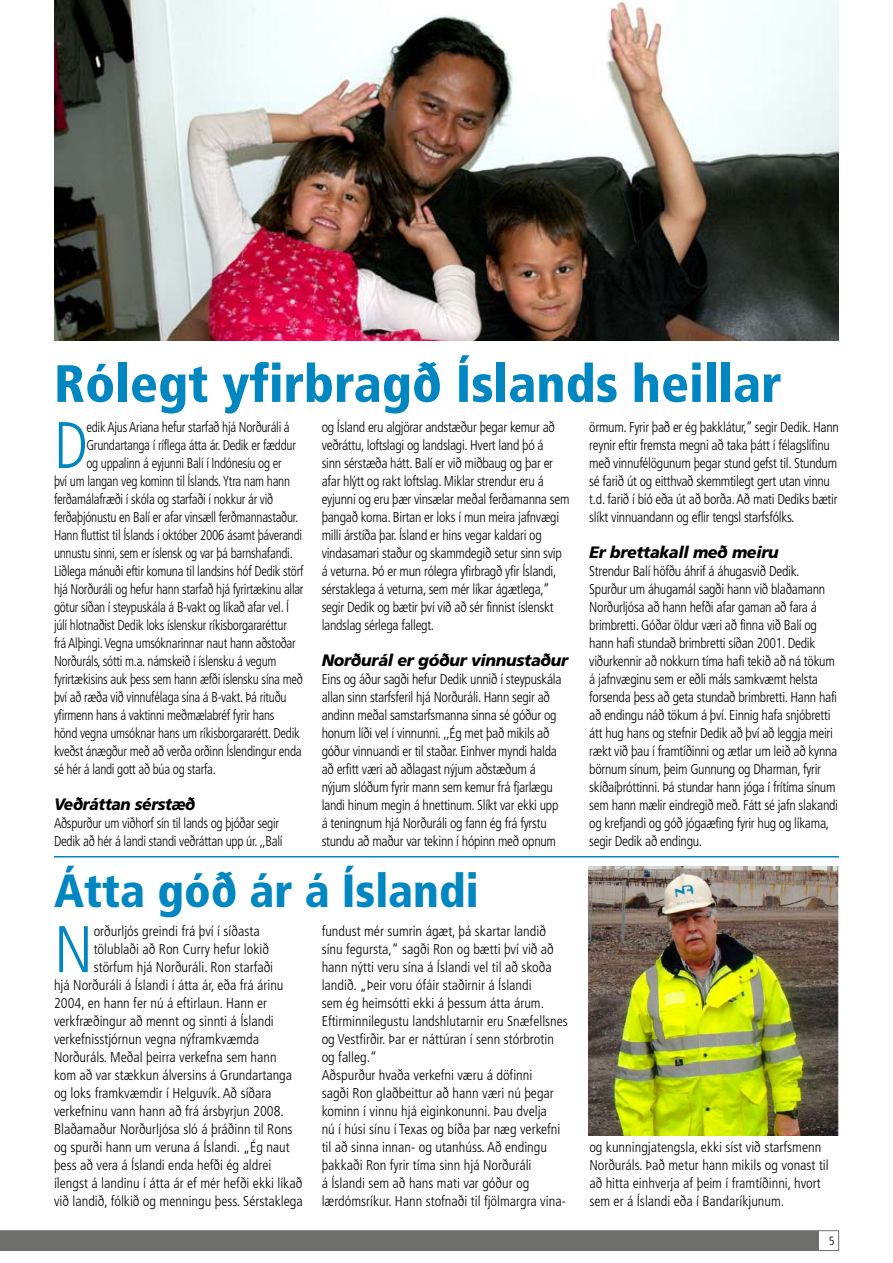
<style>
.page{position:relative;width:893px;height:1263px;background:#fff}
.page>*{position:absolute;margin:0;border:0;box-sizing:border-box;transform-origin:0 0}
.t1{font:300 condensed 65.85px "Frutiger";color:#0086c1;scale:.92 1}
.t2{font:300 condensed 65.85px "Frutiger";color:#0086c1}
.t3{font:900 condensed 52.5px "Frutiger";color:#0086c1}
.t4{font:900 condensed 46.5px "Frutiger";color:#0086c1}
.t5{font:italic 900 16.5px "Frutiger";letter-spacing:-.02em;color:#000}
.t6{font:italic 900 16.5px "Frutiger";letter-spacing:-.02em;color:#000;scale:.93 1}
.t7{font:300 condensed 14.25px/18px "Frutiger";letter-spacing:-.02em;color:#000}
.t8{font:300 condensed 14.25px/18px "Frutiger";color:#000}
.t9{font:300 condensed 14.25px "Frutiger";letter-spacing:-.02em;color:#000;scale:.92 1}
.t10{font:300 condensed 14.25px/18px "Frutiger";letter-spacing:-.02em;color:#000;scale:.93 1}
.t11{font:300 condensed 12px "Frutiger";color:#000}
</style>
<div class="page">
<svg style="left:0;top:1230px;width:839px;height:21px"></svg>
<div style="left:0;top:1231px;width:819px;height:19px;background:#6f6f6e"></div>
<img style="left:54px;top:0;width:785px;height:340px">
<img style="left:588px;top:866px;width:251px;height:269px">
<hr style="left:54px;top:856px;width:785px;height:1px;background:#0086c1">
<h2 class="t3" style="left:54px;top:352px;width:729px">Rólegt yfirbragð Íslands heillar</h2>
<h1 class="t1" style="left:54px;top:408px;width:38px">D</h1>
<p class="t9" style="left:86px;top:419px;width:222px">edik Ajus Ariana hefur starfað hjá Norðuráli á</p>
<p class="t9" style="left:86px;top:437px;width:229px">Grundartanga í ríflega átta ár. Dedik er fæddur</p>
<p class="t9" style="left:86px;top:455px;width:214px">og uppalinn á eyjunni Balí í Indónesíu og er</p>
<p class="t9" style="left:54px;top:473px;width:258px">því um langan veg kominn til Íslands. Ytra nam hann</p>
<p class="t9" style="left:54px;top:491px;width:240px">ferðamálafræði í skóla og starfaði í nokkur ár við</p>
<p class="t9" style="left:54px;top:509px;width:267px">ferðaþjónustu en Balí er afar vinsæll ferðmannastaður.</p>
<p class="t9" style="left:54px;top:527px;width:271px">Hann fluttist til Íslands í október 2006 ásamt þáverandi</p>
<p class="t9" style="left:54px;top:545px;width:261px">unnustu sinni, sem er íslensk og var þá barnshafandi.</p>
<p class="t9" style="left:54px;top:563px;width:273px">Liðlega mánuði eftir komuna til landsins hóf Dedik störf</p>
<p class="t9" style="left:54px;top:581px;width:273px">hjá Norðuráli og hefur hann starfað hjá fyrirtækinu allar</p>
<p class="t9" style="left:54px;top:599px;width:257px">götur síðan í steypuskála á B-vakt og líkað afar vel. Í</p>
<p class="t9" style="left:54px;top:617px;width:255px">júlí hlotnaðist Dedik loks íslenskur ríkisborgararéttur</p>
<p class="t9" style="left:54px;top:635px;width:264px">frá Alþingi. Vegna umsóknarinnar naut hann aðstoðar</p>
<p class="t9" style="left:54px;top:653px;width:243px">Norðuráls, sótti m.a. námskeið í íslensku á vegum</p>
<p class="t9" style="left:54px;top:671px;width:272px">fyrirtækisins auk þess sem hann æfði íslensku sína með</p>
<p class="t9" style="left:54px;top:689px;width:254px">því að ræða við vinnufélaga sína á B-vakt. Þá rituðu</p>
<p class="t9" style="left:54px;top:707px;width:241px">yfirmenn hans á vaktinni meðmælabréf fyrir hans</p>
<p class="t9" style="left:54px;top:725px;width:269px">hönd vegna umsóknar hans um ríkisborgararétt. Dedik</p>
<p class="t9" style="left:54px;top:743px;width:271px">kveðst ánægður með að verða orðinn Íslendingur enda</p>
<p class="t9" style="left:54px;top:761px;width:177px">sé hér á landi gott að búa og starfa.</p>
<p class="t6" style="left:54px;top:794px;width:153px">Veðráttan sérstæð</p>
<p class="t10" style="left:54px;top:814px;width:247px">Aðspurður um viðhorf sín til lands og þjóðar segir<br>Dedik að hér á landi standi veðráttan upp úr. ,,Balí</p>
<p class="t7" style="left:322px;top:418px;width:249px">og Ísland eru algjörar andstæður þegar kemur að veðráttu, loftslagi og landslagi. Hvert land þó á<br>sinn sérstæða hátt. Balí er við miðbaug og þar er afar hlýtt og rakt loftslag. Miklar strendur eru á eyjunni og eru þær vinsælar meðal ferðamanna sem þangað koma. Birtan er loks í mun meira jafnvægi milli árstíða þar. Ísland er hins vegar kaldari og vindasamari staður og skammdegið setur sinn svip á veturna. Þó er mun rólegra yfirbragð yfir Íslandi, sérstaklega á veturna, sem mér líkar ágætlega,” segir Dedik og bætir því við að sér finnist íslenskt landslag sérlega fallegt.</p>
<p class="t5" style="left:322px;top:650px;width:248px">Norðurál er góður vinnustaður</p>
<p class="t7" style="left:322px;top:670px;width:241px">Eins og áður sagði hefur Dedik unnið í steypuskála allan sinn starfsferil hjá Norðuráli. Hann segir að andinn meðal samstarfsmanna sinna sé góður og honum líði vel í vinnunni. ,,Ég met það mikils að góður vinnuandi er til staðar. Einhver myndi halda að erfitt væri að aðlagast nýjum aðstæðum á nýjum slóðum fyrir mann sem kemur frá fjarlægu landi hinum megin á hnettinum. Slíkt var ekki upp á teningnum hjá Norðuráli og fann ég frá fyrstu stundu að maður var tekinn í hópinn með opnum</p>
<h3 class="t4" style="left:54px;top:863px;width:426px">Átta góð ár á Íslandi</h3>
<h1 class="t2" style="left:54px;top:912px;width:41px">N</h1>
<p class="t8" style="left:94px;top:922px;width:168px">orðurljós greindi frá því í síðasta</p>
<p class="t8" style="left:94px;top:940px;width:177px">tölublaði að Ron Curry hefur lokið</p>
<p class="t8" style="left:94px;top:958px;width:181px">störfum hjá Norðuráli. Ron starfaði</p>
<p class="t8" style="left:54px;top:976px;width:231px">hjá Norðuráli á Íslandi í átta ár, eða frá árinu</p>
<p class="t8" style="left:54px;top:994px;width:215px">2004, en hann fer nú á eftirlaun. Hann er</p>
<p class="t8" style="left:54px;top:1012px;width:221px">verkfræðingur að mennt og sinnti á Íslandi</p>
<p class="t8" style="left:54px;top:1030px;width:207px">verkefnisstjórnun vegna nýframkvæmda</p>
<p class="t8" style="left:54px;top:1048px;width:224px">Norðuráls. Meðal þeirra verkefna sem hann</p>
<p class="t8" style="left:54px;top:1066px;width:240px">kom að var stækkun álversins á Grundartanga</p>
<p class="t8" style="left:54px;top:1084px;width:219px">og loks framkvæmdir í Helguvík. Að síðara</p>
<p class="t8" style="left:54px;top:1102px;width:231px">verkefninu vann hann að frá ársbyrjun 2008.</p>
<p class="t8" style="left:54px;top:1120px;width:240px">Blaðamaður Norðurljósa sló á þráðinn til Rons</p>
<p class="t8" style="left:54px;top:1138px;width:237px">og spurði hann um veruna á Íslandi. „Ég naut</p>
<p class="t8" style="left:54px;top:1156px;width:219px">þess að vera á Íslandi enda hefði ég aldrei</p>
<p class="t8" style="left:54px;top:1174px;width:250px">ílengst á landinu í átta ár ef mér hefði ekki líkað</p>
<p class="t8" style="left:54px;top:1192px;width:250px">við landið, fólkið og menningu þess. Sérstaklega</p>
<p class="t8" style="left:322px;top:922px;width:248px">fundust mér sumrin ágæt, þá skartar landið sínu fegursta,“ sagði Ron og bætti því við að hann nýtti veru sína á Íslandi vel til að skoða landið. „Þeir voru ófáir staðirnir á Íslandi<br>sem ég heimsótti ekki á þessum átta árum.<br>Eftirminnilegustu landshlutarnir eru Snæfellsnes og Vestfirðir. Þar er náttúran í senn stórbrotin og falleg.“<br>Aðspurður hvaða verkefni væru á döfinni<br>sagði Ron glaðbeittur að hann væri nú þegar kominn í vinnu hjá eiginkonunni. Þau dvelja<br>nú í húsi sínu í Texas og bíða þar næg verkefni til að sinna innan- og utanhúss. Að endingu þakkaði Ron fyrir tíma sinn hjá Norðuráli<br>á Íslandi sem að hans mati var góður og lærdómsríkur. Hann stofnaði til fjölmargra vina-</p>
<p class="t7" style="left:589px;top:418px;width:251px">örmum. Fyrir það er ég þakklátur,” segir Dedik. Hann reynir eftir fremsta megni að taka þátt í félagslífinu með vinnufélögunum þegar stund gefst til. Stundum sé farið út og eitthvað skemmtilegt gert utan vinnu t.d. farið í bíó eða út að borða. Að mati Dediks bætir slíkt vinnuandann og eflir tengsl starfsfólks.</p>
<p class="t5" style="left:589px;top:542px;width:191px">Er brettakall með meiru</p>
<p class="t7" style="left:589px;top:562px;width:250px">Strendur Balí höfðu áhrif á áhugasvið Dedik.<br>Spurður um áhugamál sagði hann við blaðamann Norðurljósa að hann hefði afar gaman að fara á brimbretti. Góðar öldur væri að finna við Balí og hann hafi stundað brimbretti síðan 2001. Dedik viðurkennir að nokkurn tíma hafi tekið að ná tökum á jafnvæginu sem er eðli máls samkvæmt helsta forsenda þess að geta stundað brimbretti. Hann hafi að endingu náð tökum á því. Einnig hafa snjóbretti átt hug hans og stefnir Dedik að því að leggja meiri rækt við þau í framtíðinni og ætlar um leið að kynna börnum sínum, þeim Gunnung og Dharman, fyrir skíðaíþróttinni. Þá stundar hann jóga í frítíma sínum sem hann mælir eindregið með. Fátt sé jafn slakandi og krefjandi og góð jógaæfing fyrir hug og líkama, segir Dedik að endingu.</p>
<p class="t8" style="left:589px;top:1138px;width:241px">og kunningjatengsla, ekki síst við starfsmenn Norðuráls. Það metur hann mikils og vonast til að hitta einhverja af þeim í framtíðinni, hvort sem er á Íslandi eða í Bandaríkjunum.</p>
<p class="t11" style="left:829px;top:1234px;width:7px">5</p>
</div>
